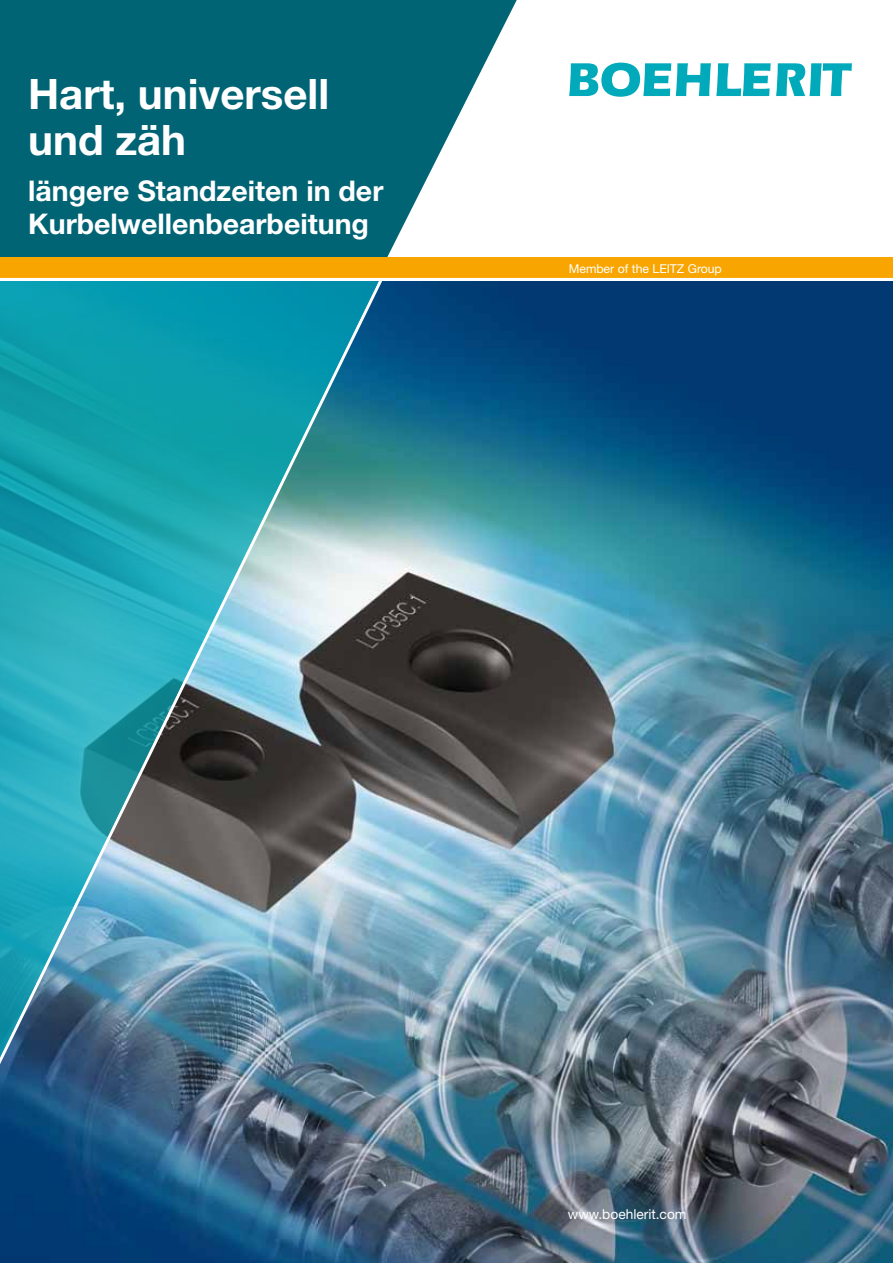
<style>
.page{position:relative;width:893px;height:1263px;background:#fff}
.page>*{position:absolute;margin:0;border:0;box-sizing:border-box;transform-origin:0 0}
.t1{font:700 42px/45.8px "Helvetica Neue LT Std";color:#fff}
.t2{font:700 28.5px/33px "Helvetica Neue LT Std";color:#fff}
.t3{font:13.8px "Helvetica Neue LT Std";color:#fff}
.t4{font:12.15px "Helvetica Neue LT Std";letter-spacing:-.005em;color:#fff}
</style>
<div class="page">
<img style="left:0;top:281px;width:893px;height:982px">
<img style="left:0;top:281px;width:533px;height:831px">
<svg style="left:0;top:0;width:517px;height:257px;background:#1d7584"></svg>
<svg style="left:569px;top:63px;width:283px;height:34px"></svg>
<img style="left:0;top:281px;width:389px;height:829px">
<div style="left:0;top:257px;width:893px;height:22px;background:#f8a500"></div>
<hr style="left:0;top:278px;width:893px;height:3px;background:#fff">
<h1 class="t1" style="left:28px;top:70px;width:302px">Hart, universell und zäh</h1>
<p class="t2" style="left:28px;top:174px;width:357px">längere Standzeiten in der<br>Kurbelwellenbearbeitung</p>
<p class="t4" style="left:569px;top:261px;width:154px">Member of the LEITZ Group</p>
<p class="t3" style="left:568px;top:1206px;width:120px">www.boehlerit.com</p>
</div>
